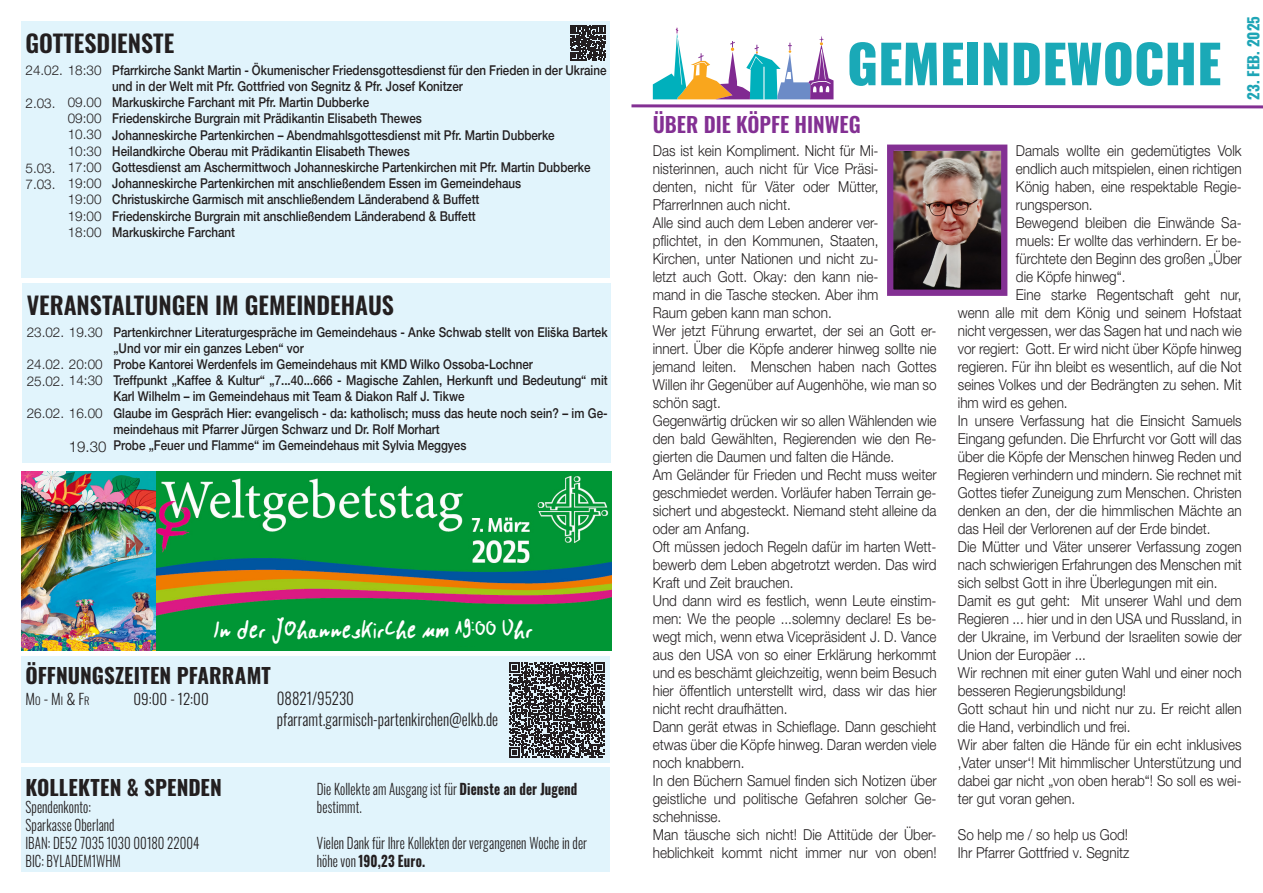
<style>
.page{position:relative;width:1263px;height:893px;background:#fff}
.page>*{position:absolute;margin:0;border:0;box-sizing:border-box;transform-origin:0 0}
.t1{font:600 24px "Oswald";color:#231f20}
.t2{font:22.5px "Johannespictures 2";color:#fff}
.Fliesstext{font:700 21px "Oswald";letter-spacing:.005em;color:#231f20}
.Header_n__Serif{font:600 21px "Oswald";color:#833093}
.Fliesstext-2{font:300 16.5px "Oswald";color:#231f20;scale:.91 1}
.Fliesstext-3{font:300 16.5px "Oswald";color:#231f20;scale:.91 1}
.Fliestext{font:300 15px/18px "Helvetica Neue LT Pro";color:#231f20;text-align:justify;scale:.9 1}
.Fliesstext-4{font:300 15px/18px "Oswald";letter-spacing:.005em;color:#231f20;scale:.86 1}
.Fliesstext-5{font:300 15px "Oswald";color:#231f20}
.t3{font:700 15px "Oswald";color:#1ea5b6}
.Fliestext-2{font:300 15px "Helvetica Neue LT Pro";color:#231f20}
.Absatzformat_1{font:500 13.5px/16.2px "Helvetica Neue LT Pro";color:#231f20;scale:.86 1}
.t4{font:300 13.5px "Helvetica Neue LT Pro";color:#231f20}
.s1{font-size:10.5px}
.s2{font-weight:700}
</style>
<div class="page">
<svg style="left:631px;top:28px;width:632px;height:81px"></svg>
<img style="left:894px;top:152px;width:106px;height:137px">
<div style="left:887px;top:145px;width:120px;height:151px;border:6px solid #833093"></div>
<div style="left:21px;top:21px;width:589px;height:257px;background:#e1f4fc"></div>
<div style="left:21px;top:768px;width:589px;height:104px;background:#e1f4fc"></div>
<div style="left:22px;top:283px;width:589px;height:180px;background:#e1f4fc"></div>
<svg style="left:570px;top:25px;width:35px;height:36px"></svg>
<div style="left:21px;top:656px;width:589px;height:107px;background:#e1f4fc"></div>
<svg style="left:509px;top:662px;width:95px;height:95px"></svg>
<img style="left:156px;top:471px;width:455px;height:180px">
<img style="left:21px;top:471px;width:135px;height:180px">
<div style="left:167px;top:616px;width:431px;height:29px;background:#009635"></div>
<p class="t1" style="left:26px;top:31px;width:150px">GOTTESDIENSTE</p>
<p class="t4" style="left:26px;top:62px;width:78px">24.02. 18:30</p>
<p class="t4" style="left:26px;top:95px;width:32px">2.03.</p>
<p class="t4" style="left:68px;top:94px;width:35px">09.00</p>
<p class="t4" style="left:68px;top:110px;width:35px">09:00</p>
<p class="t4" style="left:68px;top:126px;width:35px">10.30</p>
<p class="t4" style="left:68px;top:143px;width:35px">10:30</p>
<p class="t4" style="left:68px;top:159px;width:35px">17:00</p>
<p class="t4" style="left:68px;top:175px;width:35px">19:00</p>
<p class="t4" style="left:68px;top:191px;width:35px">19:00</p>
<p class="t4" style="left:68px;top:207px;width:35px">19:00</p>
<p class="t4" style="left:68px;top:224px;width:35px">18:00</p>
<p class="t4" style="left:26px;top:160px;width:32px">5.03.</p>
<p class="t4" style="left:26px;top:176px;width:32px">7.03.</p>
<p class="Absatzformat_1" style="left:112px;top:62px;width:576px">Pfarrkirche Sankt Martin - Ökumenischer Friedensgottesdienst für den Frieden in der Ukraine und in der Welt mit Pfr. Gottfried von Segnitz &amp; Pfr. Josef Konitzer</p>
<p class="Absatzformat_1" style="left:112px;top:94px;width:300px">Markuskirche Farchant mit Pfr. Martin Dubberke</p>
<p class="Absatzformat_1" style="left:112px;top:110px;width:361px">Friedenskirche Burgrain mit Prädikantin Elisabeth Thewes</p>
<p class="Absatzformat_1" style="left:112px;top:127px;width:516px">Johanneskirche Partenkirchen – Abendmahlsgottesdienst mit Pfr. Martin Dubberke</p>
<p class="Absatzformat_1" style="left:112px;top:143px;width:347px">Heilandkirche Oberau mit Prädikantin Elisabeth Thewes</p>
<p class="Absatzformat_1" style="left:112px;top:159px;width:558px">Gottesdienst am Aschermittwoch Johanneskirche Partenkirchen mit Pfr. Martin Dubberke</p>
<p class="Absatzformat_1" style="left:112px;top:175px;width:477px">Johanneskirche Partenkirchen mit anschließendem Essen im Gemeindehaus</p>
<p class="Absatzformat_1" style="left:112px;top:191px;width:428px">Christuskirche Garmisch mit anschließendem Länderabend &amp; Buffett</p>
<p class="Absatzformat_1" style="left:112px;top:208px;width:424px">Friedenskirche Burgrain mit anschließendem Länderabend &amp; Buffett</p>
<p class="Absatzformat_1" style="left:112px;top:224px;width:144px">Markuskirche Farchant</p>
<p class="t1" style="left:27px;top:293px;width:369px">VERANSTALTUNGEN IM GEMEINDEHAUS</p>
<p class="Absatzformat_1" style="left:113px;top:324px;width:576px">Partenkirchner Literaturgespräche im Gemeindehaus - Anke Schwab stellt von Eliška Bartek „Und vor mir ein ganzes Leben“ vor</p>
<p class="Absatzformat_1" style="left:113px;top:356px;width:489px">Probe Kantorei Werdenfels im Gemeindehaus mit KMD Wilko Ossoba-Lochner</p>
<p class="Absatzformat_1" style="left:113px;top:372px;width:576px">Treffpunkt „Kaffee &amp; Kultur“ „7...40...666 - Magische Zahlen, Herkunft und Bedeutung“ mit<br>Karl Wilhelm – im Gemeindehaus mit Team &amp; Diakon Ralf J. Tikwe</p>
<p class="Absatzformat_1" style="left:113px;top:405px;width:576px">Glaube im Gespräch Hier: evangelisch - da: katholisch; muss das heute noch sein? – im Ge&shy;meindehaus mit Pfarrer Jürgen Schwarz und Dr. Rolf Morhart</p>
<p class="Absatzformat_1" style="left:113px;top:437px;width:412px">Probe „Feuer und Flamme“ im Gemeindehaus mit Sylvia Meggyes</p>
<p class="t4" style="left:27px;top:324px;width:78px">23.02. 19.30</p>
<p class="t4" style="left:27px;top:356px;width:78px">24.02. 20:00</p>
<p class="t4" style="left:27px;top:373px;width:78px">25.02. 14:30</p>
<p class="t4" style="left:27px;top:405px;width:78px">26.02. 16.00</p>
<p class="Fliestext-2" style="left:69px;top:437px;width:39px">19.30</p>
<p class="t2" style="left:213px;top:613px;width:321px">In der Johanneskirche um 19:00 Uhr</p>
<p class="Fliesstext" style="left:26px;top:664px;width:247px">ÖFFNUNGSZEITEN PFARRAMT</p>
<p class="Fliesstext-5" style="left:26px;top:685px;width:66px">M<span class="s1">o</span> - M<span class="s1">i</span> &amp; F<span class="s1">r</span></p>
<p class="Fliesstext-5" style="left:134px;top:685px;width:77px">09:00 - 12:00</p>
<p class="Fliesstext-3" style="left:277px;top:683px;width:86px">08821/95230</p>
<p class="Fliesstext-2" style="left:277px;top:704px;width:245px">pfarramt.garmisch-partenkirchen@elkb.de</p>
<p class="Fliesstext" style="left:26px;top:776px;width:198px">KOLLEKTEN &amp; SPENDEN</p>
<p class="Fliesstext-4" style="left:26px;top:796px;width:77px">Spendenkonto:</p>
<p class="Fliesstext-4" style="left:26px;top:814px;width:105px">Sparkasse Oberland</p>
<p class="Fliesstext-4" style="left:26px;top:832px;width:204px">IBAN: DE52 7035 1030 00180 22004</p>
<p class="Fliesstext-4" style="left:26px;top:850px;width:112px">BIC: BYLADEM1WHM</p>
<p class="Fliesstext-4" style="left:317px;top:778px;width:304px">Die Kollekte am Ausgang ist für <span class="s2">Dienste an der Jugend</span></p>
<p class="Fliesstext-4" style="left:317px;top:796px;width:54px">bestimmt.</p>
<p class="Fliesstext-4" style="left:317px;top:832px;width:316px">Vielen Dank für Ihre Kollekten der vergangenen Woche in der höhe von <span class="s2">190,23 Euro.</span></p>
<p class="Header_n__Serif" style="left:653px;top:114px;width:210px">ÜBER DIE KÖPFE HINWEG</p>
<p class="Fliestext" style="left:653px;top:142px;width:252px">Das ist kein Kompliment. Nicht für Mi&shy;nisterinnen, auch nicht für Vice Präsi&shy;denten, nicht für Väter oder Mütter, PfarrerInnen auch nicht.</p>
<p class="Fliestext" style="left:653px;top:214px;width:252px">Alle sind auch dem Leben anderer ver&shy;pflichtet, in den Kommunen, Staaten, Kirchen, unter Nationen und nicht zu&shy;letzt auch Gott. Okay: den kann nie&shy;mand in die Tasche stecken. Aber ihm Raum geben kann man schon.</p>
<p class="Fliestext" style="left:653px;top:322px;width:317px">Wer jetzt Führung erwartet, der sei an Gott er&shy;innert. Über die Köpfe anderer hinweg sollte nie jemand leiten. Menschen haben nach Gottes Willen ihr Gegenüber auf Augenhöhe, wie man so schön sagt.</p>
<p class="Fliestext" style="left:653px;top:412px;width:317px">Gegenwärtig drücken wir so allen Wählenden wie den bald Gewählten, Regierenden wie den Re&shy;gierten die Daumen und falten die Hände.</p>
<p class="Fliestext" style="left:653px;top:466px;width:317px">Am Geländer für Frieden und Recht muss weiter geschmiedet werden. Vorläufer haben Terrain ge&shy;sichert und abgesteckt. Niemand steht alleine da oder am Anfang.</p>
<p class="Fliestext" style="left:653px;top:538px;width:317px">Oft müssen jedoch Regeln dafür im harten Wett&shy;bewerb dem Leben abgetrotzt werden. Das wird Kraft und Zeit brauchen.</p>
<p class="Fliestext" style="left:653px;top:592px;width:317px">Und dann wird es festlich, wenn Leute einstim&shy;men: We the people ...solemny declare! Es be&shy;wegt mich, wenn etwa Vicepräsident J. D. Vance aus den USA von so einer Erklärung herkommt und es beschämt gleichzeitig, wenn beim Besuch hier öffentlich unterstellt wird, dass wir das hier nicht recht draufhätten.</p>
<p class="Fliestext" style="left:653px;top:718px;width:317px">Dann gerät etwas in Schieflage. Dann geschieht etwas über die Köpfe hinweg. Daran werden viele noch knabbern.</p>
<p class="Fliestext" style="left:653px;top:772px;width:317px">In den Büchern Samuel finden sich Notizen über geistliche und politische Gefahren solcher Ge&shy;schehnisse.</p>
<p class="Fliestext" style="left:653px;top:826px;width:317px">Man täusche sich nicht! Die Attitüde der Über&shy;heblichkeit kommt nicht immer nur von oben!</p>
<p class="t3" style="left:1246px;top:100px;width:85px;rotate:-90deg">23. FEB. 2025</p>
<p class="Fliestext" style="left:1016px;top:142px;width:252px">Damals wollte ein gedemütigtes Volk endlich auch mitspielen, einen richtigen König haben, eine respektable Regie&shy;rungsperson.</p>
<p class="Fliestext" style="left:1016px;top:214px;width:252px">Bewegend bleiben die Einwände Sa&shy;muels: Er wollte das verhindern. Er be&shy;fürchtete den Beginn des großen „Über die Köpfe hinweg“.</p>
<p class="Fliestext" style="left:958px;top:286px;width:317px;text-indent:58px">Eine starke Regentschaft geht nur, wenn alle mit dem König und seinem Hofstaat nicht vergessen, wer das Sagen hat und nach wie vor regiert: Gott. Er wird nicht über Köpfe hinweg regieren. Für ihn bleibt es wesentlich, auf die Not seines Volkes und der Bedrängten zu sehen. Mit ihm wird es gehen.</p>
<p class="Fliestext" style="left:958px;top:412px;width:317px">In unsere Verfassung hat die Einsicht Samuels Eingang gefunden. Die Ehrfurcht vor Gott will das über die Köpfe der Menschen hinweg Reden und Regieren verhindern und mindern. Sie rechnet mit Gottes tiefer Zuneigung zum Menschen. Christen denken an den, der die himmlischen Mächte an das Heil der Verlorenen auf der Erde bindet.</p>
<p class="Fliestext" style="left:958px;top:538px;width:317px">Die Mütter und Väter unserer Verfassung zogen nach schwierigen Erfahrungen des Menschen mit sich selbst Gott in ihre Überlegungen mit ein.</p>
<p class="Fliestext" style="left:958px;top:592px;width:317px">Damit es gut geht: Mit unserer Wahl und dem Regieren ... hier und in den USA und Russland, in der Ukraine, im Verbund der Israeliten sowie der Union der Europäer ...</p>
<p class="Fliestext" style="left:958px;top:664px;width:317px">Wir rechnen mit einer guten Wahl und einer noch besseren Regierungsbildung!</p>
<p class="Fliestext" style="left:958px;top:700px;width:317px">Gott schaut hin und nicht nur zu. Er reicht allen die Hand, verbindlich und frei.</p>
<p class="Fliestext" style="left:958px;top:736px;width:317px">Wir aber falten die Hände für ein echt inklusives ‚Vater unser‘! Mit himmlischer Unterstützung und dabei gar nicht „von oben herab“! So soll es wei&shy;ter gut voran gehen.</p>
<p class="Fliestext" style="left:958px;top:826px;width:191px">So help me / so help us God!</p>
<p class="Fliestext" style="left:958px;top:844px;width:192px">Ihr Pfarrer Gottfried v. Segnitz</p>
</div>
